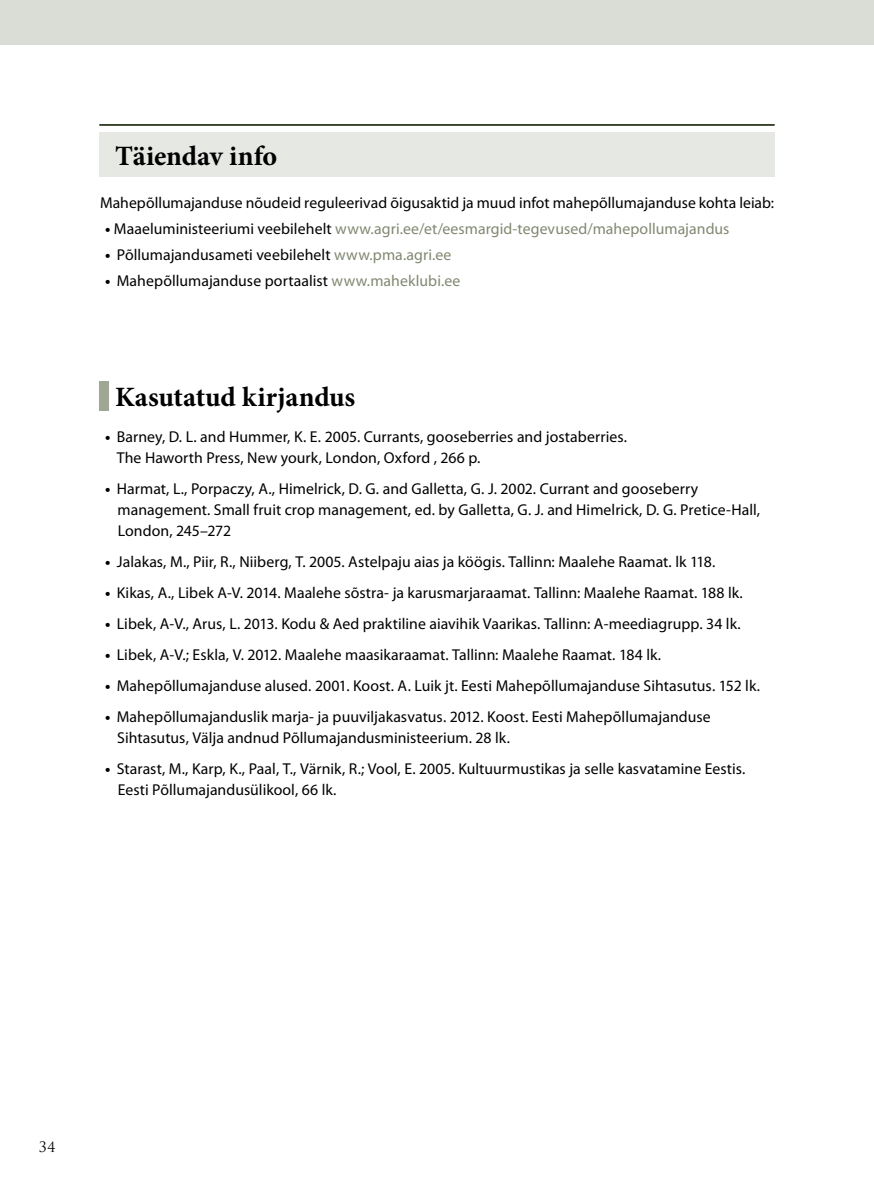
<style>
.page{position:relative;width:874px;height:1191px;background:#fff}
.page>*{position:absolute;margin:0;border:0;box-sizing:border-box;transform-origin:0 0}
.t1{font:700 28px "Minion Pro";letter-spacing:-.005em;color:#000}
.t2{font:15.75px/21px "Myriad Pro";color:#000}
.t3{font:15.75px "Myriad Pro";letter-spacing:.005em;color:#808871}
.t4{font:14px "Trajan Pro";color:#000}
.s1{font-weight:700;color:#000}
.s2{color:#000}
.s3{font-weight:700}
.s4{color:#808871}
</style>
<div class="page">
<div style="left:0;top:0;width:873px;height:44px;background:#daddd5"></div>
<div style="left:99px;top:132px;width:675px;height:45px;background:#e6e8e3"></div>
<hr style="left:99px;top:124px;width:675px;height:2px;background:#27341a">
<div style="left:99px;top:381px;width:10px;height:30px;background:#a0a794"></div>
<h1 class="t1" style="left:115px;top:136px;width:163px">Täiendav info</h1>
<p class="t2" style="left:100px;top:192px;width:675px">Mahepõllumajanduse nõudeid reguleerivad õigusaktid ja muud infot mahepõllumajanduse kohta leiab:</p>
<p class="t3" style="left:105px;top:219px;width:625px"><span class="s1">•</span> <span class="s2">Maaeluministeeriumi veebilehelt</span> www.agri.ee/et/eesmargid-tegevused/mahepollumajandus</p>
<p class="t2" style="left:105px;top:244px;width:347px"><span class="s3">•</span> Põllumajandusameti veebilehelt <span class="s4">www.pma.agri.ee</span></p>
<p class="t2" style="left:105px;top:270px;width:356px"><span class="s3">•</span> Mahepõllumajanduse portaalist <span class="s4">www.maheklubi.ee</span></p>
<h1 class="t1" style="left:115px;top:377px;width:242px">Kasutatud kirjandus</h1>
<p class="t2" style="left:117px;top:426px;width:511px;text-indent:-11px"><span class="s3">•</span> Barney, D. L. and Hummer, K. E. 2005. Currants, gooseberries and jostaberries.<br>The Haworth Press, New yourk, London, Oxford , 266 p.</p>
<p class="t2" style="left:117px;top:478px;width:643px;text-indent:-12px"><span class="s3">•</span> Harmat, L., Porpaczy, A., Himelrick, D. G. and Galletta, G. J. 2002. Currant and gooseberry management. Small fruit crop management, ed. by Galletta, G. J. and Himelrick, D. G. Pretice-Hall,<br>London, 245–272</p>
<p class="t2" style="left:105px;top:551px;width:611px"><span class="s3">•</span> Jalakas, M., Piir, R., Niiberg, T. 2005. Astelpaju aias ja köögis. Tallinn: Maalehe Raamat. lk 118.</p>
<p class="t2" style="left:105px;top:582px;width:638px"><span class="s3">•</span> Kikas, A., Libek A-V. 2014. Maalehe sõstra- ja karusmarjaraamat. Tallinn: Maalehe Raamat. 188 lk.</p>
<p class="t2" style="left:105px;top:613px;width:636px"><span class="s3">•</span> Libek, A-V., Arus, L. 2013. Kodu &amp; Aed praktiline aiavihik Vaarikas. Tallinn: A-meediagrupp. 34 lk.</p>
<p class="t2" style="left:105px;top:644px;width:557px"><span class="s3">•</span> Libek, A-V.; Eskla, V. 2012. Maalehe maasikaraamat. Tallinn: Maalehe Raamat. 184 lk.</p>
<p class="t2" style="left:105px;top:674px;width:656px"><span class="s3">•</span> Mahepõllumajanduse alused. 2001. Koost. A. Luik jt. Eesti Mahepõllumajanduse Sihtasutus. 152 lk.</p>
<p class="t2" style="left:117px;top:705px;width:594px;text-indent:-12px"><span class="s3">•</span> Mahepõllumajanduslik marja- ja puuviljakasvatus. 2012. Koost. Eesti Mahepõllumajanduse<br>Sihtasutus, Välja andnud Põllumajandusministeerium. 28 lk.</p>
<p class="t2" style="left:118px;top:757px;width:628px;text-indent:-12px"><span class="s3">•</span> Starast, M., Karp, K., Paal, T., Värnik, R.; Vool, E. 2005. Kultuurmustikas ja selle kasvatamine Eestis.<br>Eesti Põllumajandusülikool, 66 lk.</p>
<p class="t4" style="left:39px;top:1137px;width:18px">34</p>
</div>
